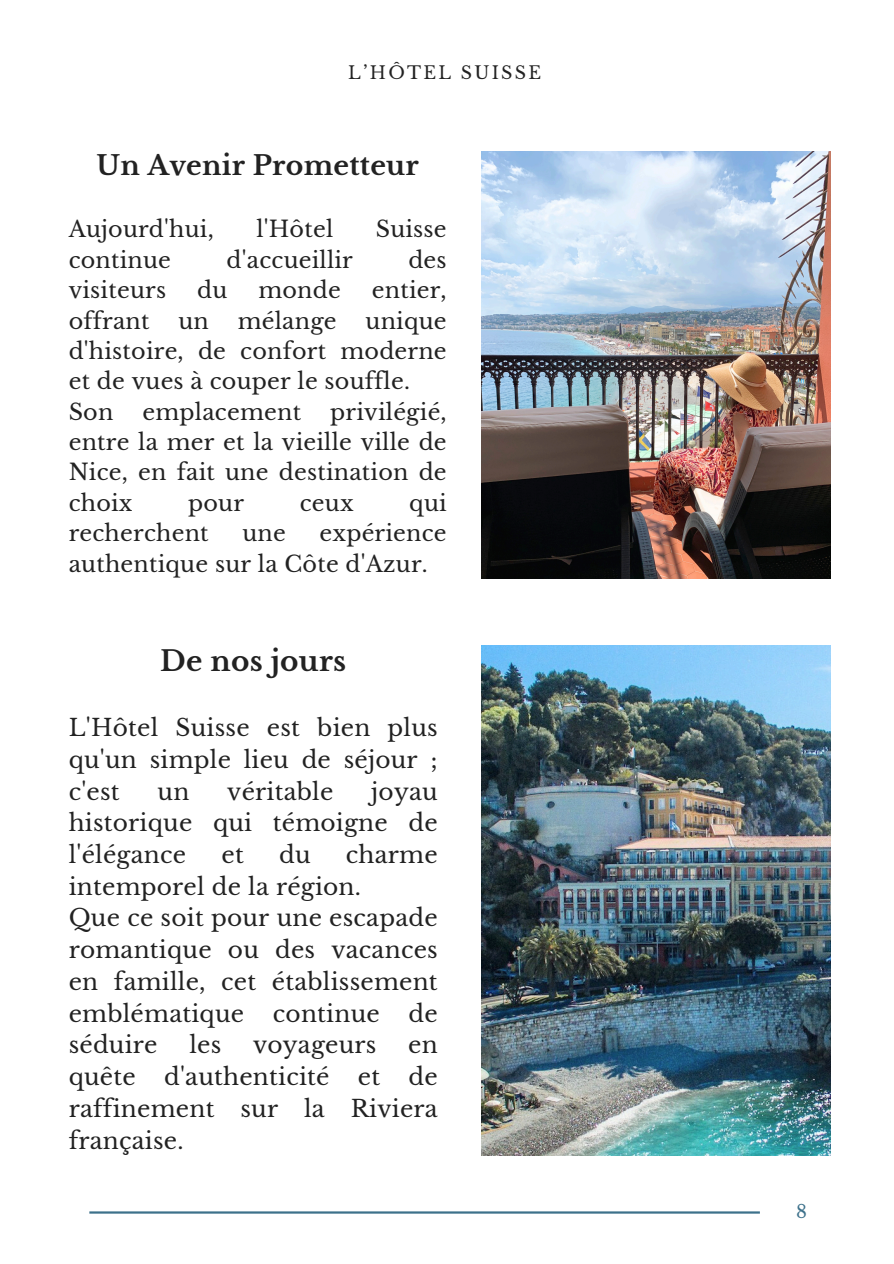
<style>
.page{position:relative;width:894px;height:1264px;background:#fff}
.page>*{position:absolute;margin:0;border:0;box-sizing:border-box;transform-origin:0 0}
.t1{font:700 27.9px "Libre Baskerville";letter-spacing:.01em;color:#222}
.t2{font:700 26.7px "Libre Baskerville";letter-spacing:.01em;color:#222}
.t3{font:23.25px/31.7px "Libre Baskerville";letter-spacing:.01em;color:#222;text-align:justify}
.t4{font:22.2px/30.3px "Libre Baskerville";letter-spacing:.01em;color:#222}
.t5{font:18px "Libre Baskerville";color:#3d718b}
.t6{font:17.55px "Libre Baskerville";letter-spacing:.13em;color:#222}
</style>
<div class="page">
<img style="left:481px;top:646px;width:348px;height:509px">
<img style="left:481px;top:151px;width:348px;height:428px">
<hr style="left:89px;top:1211px;width:670px;height:2px;background:#3d718b">
<p class="t6" style="left:348px;top:62px;width:194px">L’HÔTEL SUISSE</p>
<p class="t2" style="left:97px;top:149px;width:323px">Un Avenir Prometteur</p>
<p class="t4" style="left:69px;top:214px;width:146px">Aujourd'hui,</p>
<p class="t4" style="left:256px;top:214px;width:78px">l'Hôtel</p>
<p class="t4" style="left:375px;top:214px;width:72px">Suisse</p>
<p class="t4" style="left:69px;top:245px;width:104px">continue</p>
<p class="t4" style="left:226px;top:245px;width:128px">d'accueillir</p>
<p class="t4" style="left:408px;top:245px;width:40px">des</p>
<p class="t4" style="left:69px;top:275px;width:99px">visiteurs</p>
<p class="t4" style="left:197px;top:275px;width:32px">du</p>
<p class="t4" style="left:258px;top:275px;width:84px">monde</p>
<p class="t4" style="left:372px;top:275px;width:76px">entier,</p>
<p class="t4" style="left:69px;top:305px;width:82px">offrant</p>
<p class="t4" style="left:178px;top:305px;width:32px">un</p>
<p class="t4" style="left:238px;top:305px;width:100px">mélange</p>
<p class="t4" style="left:69px;top:305px;width:379px;text-indent:297px">unique d'histoire, de confort moderne et de vues à couper le souffle.<br>Son</p>
<p class="t4" style="left:69px;top:397px;width:379px;text-align:justify;text-indent:261px">privilégié, entre la mer et la vieille ville de Nice, en fait une destination de choix</p>
<p class="t4" style="left:142px;top:397px;width:160px">emplacement</p>
<p class="t4" style="left:188px;top:488px;width:57px">pour</p>
<p class="t4" style="left:300px;top:488px;width:55px">ceux</p>
<p class="t4" style="left:409px;top:488px;width:39px">qui</p>
<p class="t4" style="left:69px;top:518px;width:141px">recherchent</p>
<p class="t4" style="left:242px;top:518px;width:45px">une</p>
<p class="t4" style="left:69px;top:518px;width:379px;text-indent:251px">expérience authentique sur la Côte d'Azur.</p>
<p class="t1" style="left:160px;top:644px;width:187px">De nos jours</p>
<p class="t3" style="left:69px;top:712px;width:370px">L'Hôtel Suisse est bien plus qu'un simple lieu de séjour ; c'est</p>
<p class="t3" style="left:157px;top:775px;width:33px">un</p>
<p class="t3" style="left:227px;top:775px;width:108px">véritable</p>
<p class="t3" style="left:69px;top:775px;width:370px;text-indent:302px">joyau historique qui témoigne de l'élégance</p>
<p class="t3" style="left:69px;top:839px;width:370px;text-align:left;text-indent:277px">charme intemporel de la région.<br>Que ce soit pour une escapade romantique ou des vacances en famille, cet établissement emblématique continue de séduire</p>
<p class="t3" style="left:221px;top:839px;width:24px">et</p>
<p class="t3" style="left:279px;top:839px;width:33px">du</p>
<p class="t3" style="left:189px;top:1029px;width:33px">les</p>
<p class="t3" style="left:253px;top:1029px;width:125px">voyageurs</p>
<p class="t3" style="left:69px;top:1029px;width:370px;text-indent:339px">en quête d'authenticité et de raffinement sur la Riviera française.</p>
<p class="t5" style="left:796px;top:1200px;width:12px">8</p>
</div>
